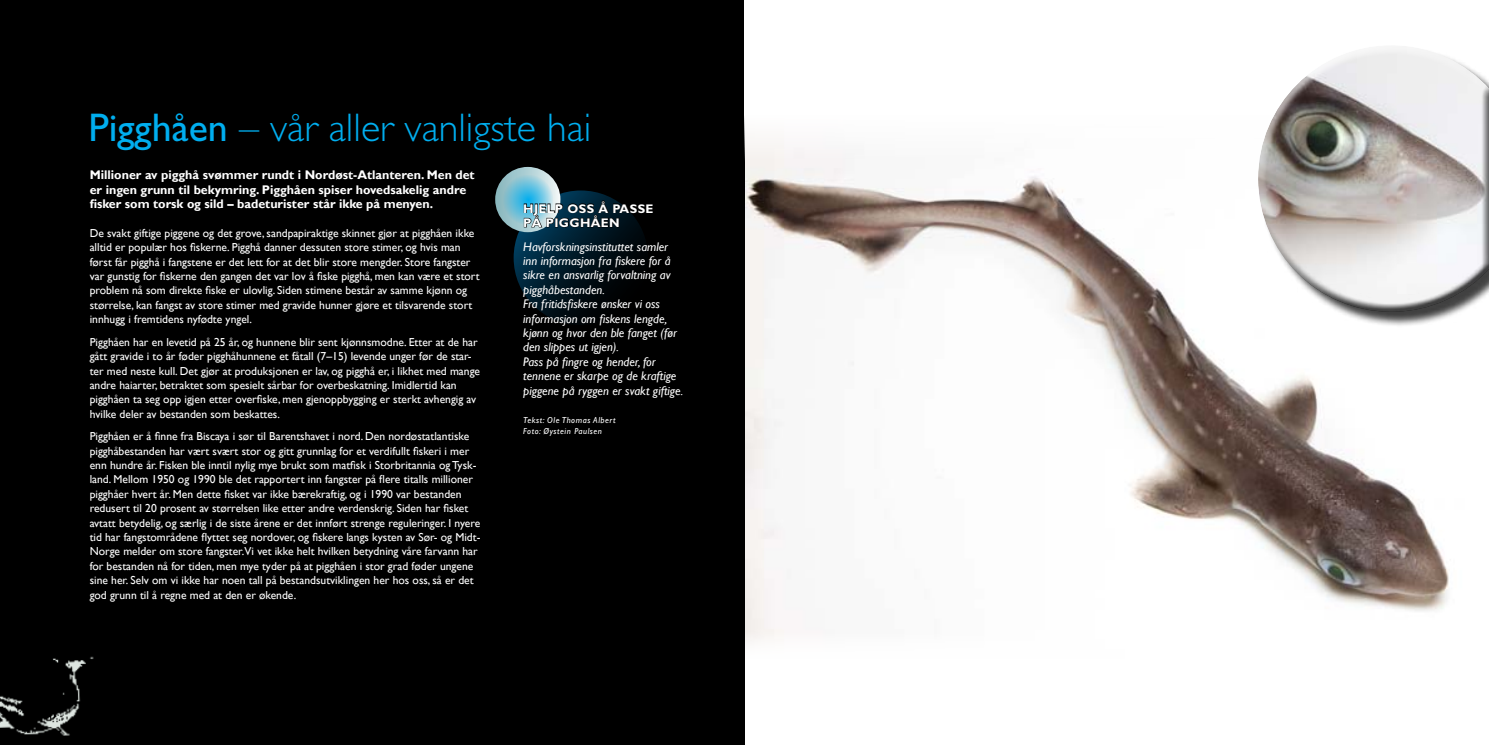
<style>
.page{position:relative;width:1489px;height:745px;background:#fff}
.page>*{position:absolute;margin:0;border:0;box-sizing:border-box;transform-origin:0 0}
.t1{font:300 40px "Gill Sans";color:#00aeef}
.t2{font:italic 12.5px/14.4px "Gill Sans";color:#fff}
.t3{font:700 12.5px/14.4px "Gill Sans";color:#fff}
.t4{font:700 12.5px/14.4px "Gill Sans";letter-spacing:.03em;color:#fff}
.t5{font:11.5px/14.4px "Gill Sans";color:#fff}
.t6{font:italic 8.75px/11.2px "Gill Sans";letter-spacing:.06em;color:#fff}
.s1{font-weight:400}
</style>
<div class="page">
<img style="left:744px;top:167px;width:705px;height:455px">
<div style="left:0;top:0;width:744px;height:744px;background:#000"></div>
<svg style="left:513px;top:190px;width:135px;height:135px"></svg>
<svg style="left:495px;top:167px;width:65px;height:65px"></svg>
<svg style="left:502px;top:174px;width:51px;height:51px"></svg>
<img style="left:0;top:656px;width:94px;height:80px">
<div style="left:1260px;top:47px;width:228px;height:280px;background:#000;opacity:.75"></div>
<div style="left:1248px;top:44px;width:240px;height:201px;background:#fff;opacity:.75"></div>
<div style="left:1262px;top:82px;width:226px;height:231px;background:#000;opacity:.75"></div>
<svg style="left:523px;top:200px;width:117px;height:27px"></svg>
<h1 class="t1" style="left:88px;top:105px;width:504px"><span class="s1">Pigghåen</span> – vår aller vanligste hai</h1>
<p class="t3" style="left:90px;top:168px;width:386px">Millioner av pigghå svømmer rundt i Nordøst-Atlanteren. Men det er ingen grunn til bekymring. Pigghåen spiser hovedsakelig andre fisker som torsk og sild – badeturister står ikke på menyen.</p>
<p class="t5" style="left:90px;top:226px;width:391px">De svakt giftige piggene og det grove, sandpapiraktige skinnet gjør at pigghåen ikke alltid er populær hos fiskerne. Pigghå danner dessuten store stimer, og hvis man først får pigghå i fangstene er det lett for at det blir store mengder. Store fangster var gunstig for fiskerne den gangen det var lov å fiske pigghå, men kan være et stort problem nå som direkte fiske er ulovlig. Siden stimene består av samme kjønn og størrelse, kan fangst av store stimer med gravide hunner gjøre et tilsvarende stort innhugg i fremtidens nyfødte yngel.</p>
<p class="t5" style="left:90px;top:335px;width:392px">Pigghåen har en levetid på 25 år, og hunnene blir sent kjønnsmodne. Etter at de har gått gravide i to år føder pigghåhunnene et fåtall (7–15) levende unger før de star&shy;ter med neste kull. Det gjør at produksjonen er lav, og pigghå er, i likhet med mange andre haiarter, betraktet som spesielt sårbar for overbeskatning. Imidlertid kan pigghåen ta seg opp igjen etter overfiske, men gjenoppbygging er sterkt avhengig av hvilke deler av bestanden som beskattes.</p>
<p class="t5" style="left:90px;top:429px;width:392px">Pigghåen er å finne fra Biscaya i sør til Barentshavet i nord. Den nordøstatlantiske pigghåbestanden har vært svært stor og gitt grunnlag for et verdifullt fiskeri i mer enn hundre år. Fisken ble inntil nylig mye brukt som matfisk i Storbritannia og Tysk&shy;land. Mellom 1950 og 1990 ble det rapportert inn fangster på flere titalls millioner pigghåer hvert år. Men dette fisket var ikke bærekraftig, og i 1990 var bestanden redusert til 20 prosent av størrelsen like etter andre verdenskrig. Siden har fisket avtatt betydelig, og særlig i de siste årene er det innført strenge reguleringer. I nyere tid har fangstområdene flyttet seg nordover, og fiskere langs kysten av Sør- og Midt-Norge melder om store fangster.Vi vet ikke helt hvilken betydning våre farvann har for bestanden nå for tiden, men mye tyder på at pigghåen i stor grad føder ungene sine her. Selv om vi ikke har noen tall på bestandsutviklingen her hos oss, så er det god grunn til å regne med at den er økende.</p>
<p class="t4" style="left:523px;top:201px;width:132px">HJELP OSS Å PASSE<br>PÅ PIGGHÅEN</p>
<p class="t2" style="left:523px;top:239px;width:162px">Havforskningsinstituttet samler inn informasjon fra fiskere for å sikre en ansvarlig forvaltning av pigghåbestanden.<br>Fra fritidsfiskere ønsker vi oss informasjon om fiskens lengde, kjønn og hvor den ble fanget (før den slippes ut igjen).<br>Pass på fingre og hender, for tennene er skarpe og de kraftige piggene på ryggen er svakt giftige.</p>
<p class="t6" style="left:523px;top:414px;width:94px">Tekst: Ole Thomas Albert<br>Foto: Øystein Paulsen</p>
</div>
